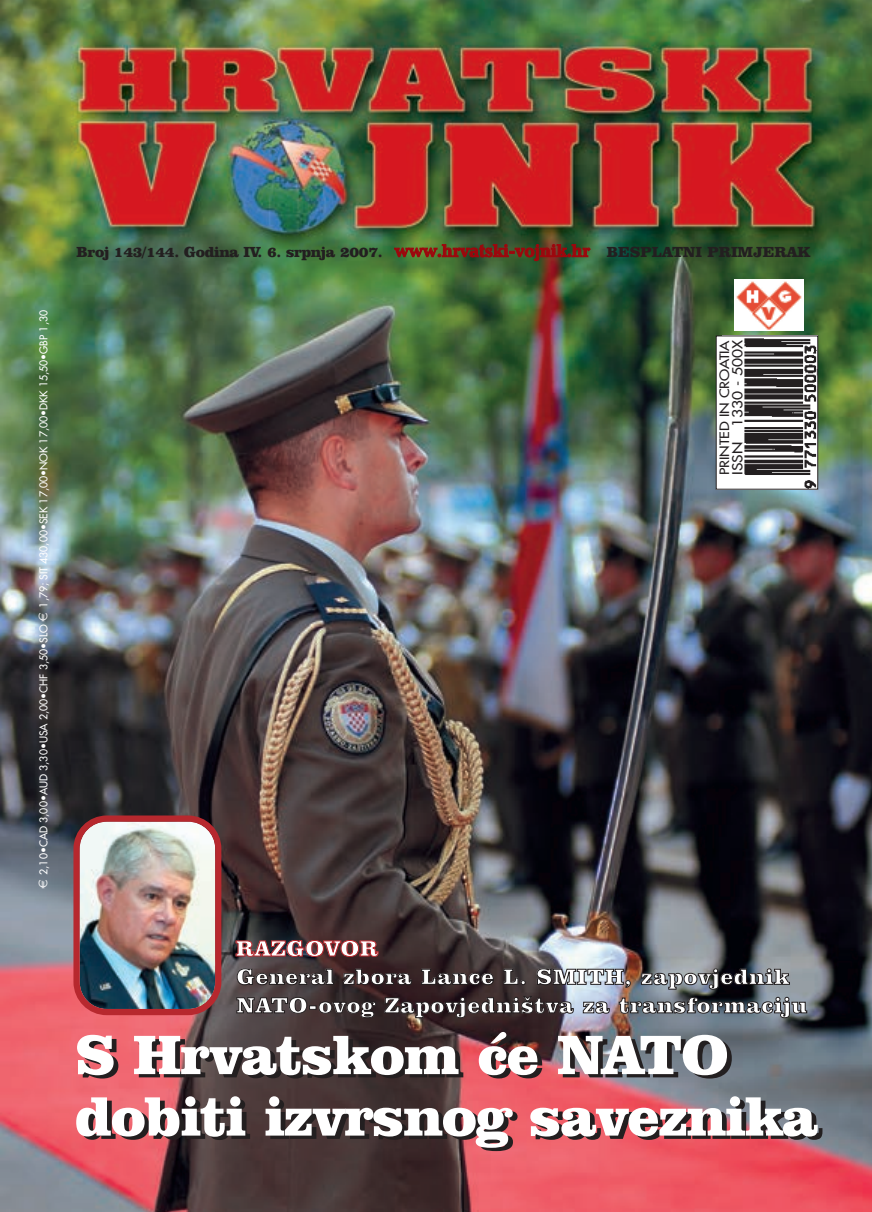
<style>
.page{position:relative;width:872px;height:1212px;background:#fff}
.page>*{position:absolute;margin:0;border:0;box-sizing:border-box;transform-origin:0 0}
.t1{font:900 68.25px/61.5px "Clarendon";letter-spacing:-.015em;color:#fff}
.t2{font:900 27px/28.3px "Clarendon";letter-spacing:.025em;color:#fff}
.t3{font:900 18px "Clarendon";letter-spacing:-.02em;color:#231f20}
.t4{font:13.5px "Futura Roman";color:#231f20;scale:1.16 1}
.t5{font:12.6px "Futura Roman";letter-spacing:-.01em;color:#231f20;scale:1.16 1}
.t6{font:10.5px "Futura Roman";color:#fff}
.s1{font-family:"Charcoal";font-size:13.5px}
.s2{font-family:"Candida BT";font-weight:700;color:#9d070d}
</style>
<div class="page">
<img style="left:0;top:0;width:872px;height:1212px">
<svg style="left:394px;top:244px;width:197px;height:17px;background:#5d4727"></svg>
<img style="left:735px;top:279px;width:68px;height:52px">
<div style="left:716px;top:336px;width:101px;height:153px;background:#fff"></div>
<img style="left:740px;top:338px;width:76px;height:149px">
<div style="left:716px;top:336px;width:102px;height:153px;border:1px solid #231f20"></div>
<svg style="left:236px;top:940px;width:142px;height:17px;background:#5c2b30"></svg>
<svg style="left:237px;top:968px;width:97px;height:17px;background:#3f3536"></svg>
<svg style="left:343px;top:969px;width:69px;height:16px"></svg>
<svg style="left:421px;top:969px;width:73px;height:16px"></svg>
<svg style="left:503px;top:969px;width:22px;height:16px"></svg>
<svg style="left:537px;top:968px;width:93px;height:20px;background:#7e8087"></svg>
<svg style="left:641px;top:968px;width:149px;height:21px;background:#575b62"></svg>
<svg style="left:236px;top:997px;width:140px;height:21px;background:#3d3334"></svg>
<svg style="left:384px;top:996px;width:189px;height:22px;background:#36282b"></svg>
<svg style="left:583px;top:1001px;width:26px;height:12px"></svg>
<svg style="left:618px;top:997px;width:189px;height:21px;background:#585f66"></svg>
<img style="left:73px;top:815px;width:148px;height:200px">
<p class="t6" style="left:38px;top:888px;width:579px;rotate:-90deg"><span class="s1">€</span> 2,10•CAD 3,00•AUD 3,30•USA 2,00•CHF 3,50•SLO <span class="s1">€</span> 1,79; SIT 430,00•SEK 17,00•NOK 17,00•DKK 15,50•GBP 1,30</p>
<h3 class="t3" style="left:77px;top:240px;width:735px">Broj 143/144. Godina IV. 6. srpnja 2007. <span class="s2">www.hrvatski-vojnik.hr</span> BESPLATNI PRIMJERAK</h3>
<p class="t5" style="left:718px;top:475px;width:117px;rotate:-90deg">PRINTED IN CROATIA</p>
<p class="t4" style="left:730px;top:475px;width:118px;rotate:-90deg">ISSN 1330 - 500X</p>
<h2 class="t2" style="left:236px;top:932px;width:573px">RAZGOVOR<br>General zbora Lance L. SMITH, zapovjednik<br>NATO-ovog Zapovjedniπtva za transformaciju</h2>
<h1 class="t1" style="left:75px;top:1020px;width:745px">S Hrvatskom Êe NATO dobiti izvrsnog saveznika</h1>
</div>
